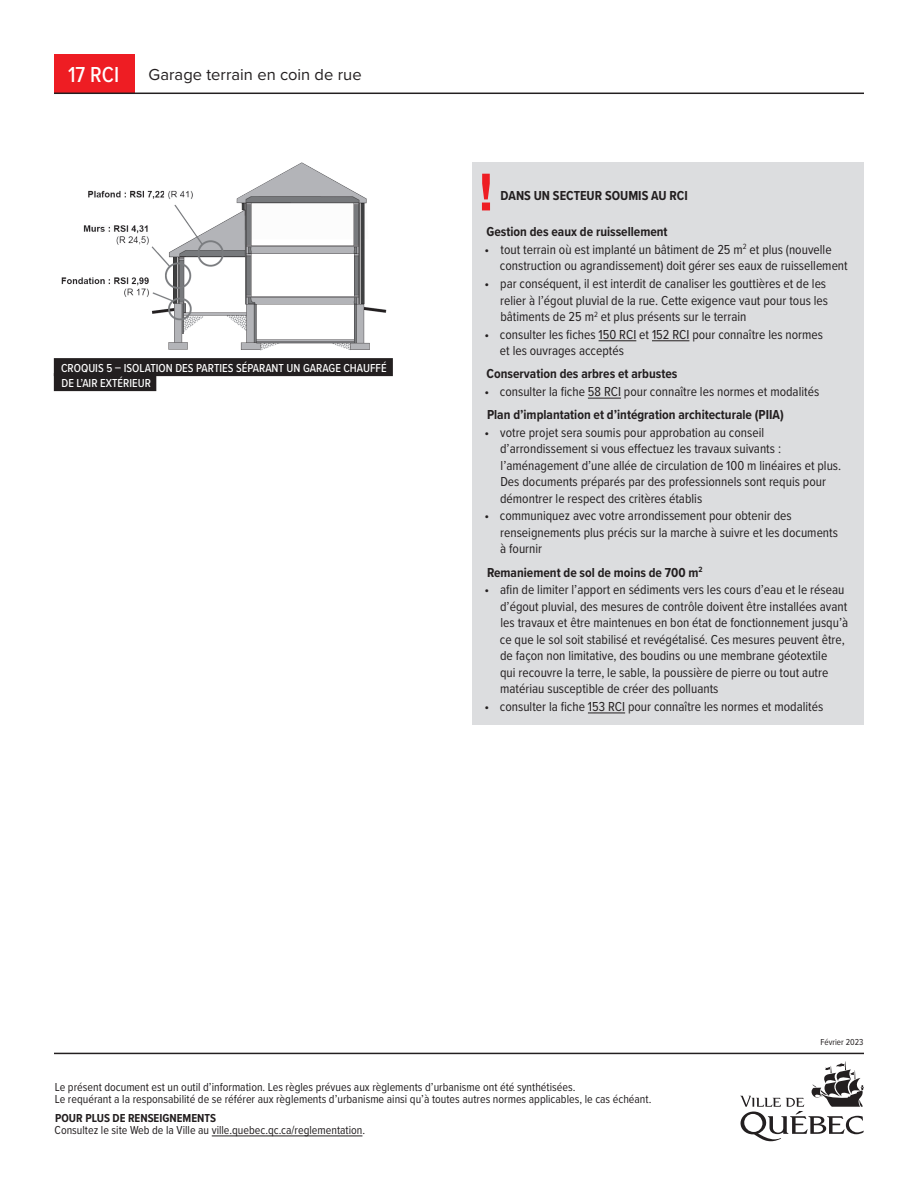
<style>
.page{position:relative;width:918px;height:1188px;background:#fff}
.page>*{position:absolute;margin:0;border:0;box-sizing:border-box;transform-origin:0 0}
.t1{font:500 22.5px "Proxima Nova Cond";color:#fff}
.t2{font:16.5px "Proxima Nova";letter-spacing:.005em;color:#231f20}
.t3{font:13.5px/16.5px "Proxima Nova Cond";color:#231f20}
.t4{font:700 13.5px "Proxima Nova Cond";color:#231f20}
.t5{font:12px/12px "Proxima Nova Cond";color:#231f20}
.t6{font:500 12px/15px "Proxima Nova Cond";color:#fff}
.t7{font:700 12px "Proxima Nova Cond";color:#231f20}
.t8{font:9px "Proxima Nova Cond";color:#231f20}
</style>
<div class="page">
<svg style="left:740px;top:1061px;width:124px;height:80px"></svg>
<hr style="left:54px;top:1053px;width:810px;height:1px;background:#231f20">
<div style="left:54px;top:54px;width:81px;height:39px;background:#ee1d23"></div>
<hr style="left:54px;top:93px;width:810px;height:1px;background:#231f20">
<hr style="left:212px;top:1136px;width:150px;height:1px;background:#231f20">
<div style="left:472px;top:162px;width:392px;height:562px;background:#dcdddf"></div>
<hr style="left:599px;top:340px;width:37px;height:1px;background:#231f20">
<hr style="left:652px;top:340px;width:37px;height:1px;background:#231f20">
<hr style="left:588px;top:398px;width:33px;height:1px;background:#231f20">
<hr style="left:588px;top:713px;width:37px;height:1px;background:#231f20">
<svg style="left:482px;top:174px;width:8px;height:36px"></svg>
<img style="left:61px;top:162px;width:325px;height:189px">
<div style="left:54px;top:358px;width:339px;height:18px;background:#231f20"></div>
<div style="left:54px;top:373px;width:102px;height:18px;background:#231f20"></div>
<h1 class="t1" style="left:68px;top:58px;width:53px">17 RCI</h1>
<p class="t2" style="left:148px;top:62px;width:215px">Garage terrain en coin de rue</p>
<p class="t6" style="left:61px;top:360px;width:327px">CROQUIS 5 – ISOLATION DES PARTIES SÉPARANT UN GARAGE CHAUFFÉ<br>DE L’AIR EXTÉRIEUR</p>
<p class="t4" style="left:500px;top:185px;width:189px">DANS UN SECTEUR SOUMIS AU RCI</p>
<p class="t4" style="left:487px;top:222px;width:183px">Gestion des eaux de ruissellement</p>
<p class="t3" style="left:500px;top:241px;width:349px;text-indent:-16px">• tout terrain où est implanté un bâtiment de 25 m<sup>2</sup> et plus (nouvelle construction ou agrandissement) doit gérer ses eaux de ruissellement</p>
<p class="t3" style="left:500px;top:275px;width:329px;text-indent:-16px">• par conséquent, il est interdit de canaliser les gouttières et de les relier à l’égout pluvial de la rue. Cette exigence vaut pour tous les bâtiments de 25 m<sup>2</sup> et plus présents sur le terrain</p>
<p class="t3" style="left:500px;top:325px;width:325px;text-indent:-15px">• consulter les fiches 150 RCI et 152 RCI pour connaître les normes et les ouvrages acceptés</p>
<p class="t4" style="left:487px;top:364px;width:192px">Conservation des arbres et arbustes</p>
<p class="t3" style="left:484px;top:383px;width:336px">• consulter la fiche 58 RCI pour connaître les normes et modalités</p>
<p class="t4" style="left:487px;top:405px;width:298px">Plan d’implantation et d’intégration architecturale (PIIA)</p>
<p class="t3" style="left:500px;top:423px;width:343px;text-indent:-16px">• votre projet sera soumis pour approbation au conseil d’arrondissement si vous effectuez les travaux suivants : l’aménagement d’une allée de circulation de 100 m linéaires et plus.<br>Des documents préparés par des professionnels sont requis pour démontrer le respect des critères établis</p>
<p class="t3" style="left:500px;top:507px;width:339px;text-indent:-16px">• communiquez avec votre arrondissement pour obtenir des renseignements plus précis sur la marche à suivre et les documents à fournir</p>
<p class="t4" style="left:487px;top:562px;width:217px">Remaniement de sol de moins de 700 m<sup>2</sup></p>
<p class="t3" style="left:500px;top:581px;width:350px;text-indent:-15px">• afin de limiter l’apport en sédiments vers les cours d’eau et le réseau d’égout pluvial, des mesures de contrôle doivent être installées avant les travaux et être maintenues en bon état de fonctionnement jusqu’à ce que le sol soit stabilisé et revégétalisé. Ces mesures peuvent être, de façon non limitative, des boudins ou une membrane géotextile<br>qui recouvre la terre, le sable, la poussière de pierre ou tout autre matériau susceptible de créer des polluants</p>
<p class="t3" style="left:484px;top:697px;width:340px">• consulter la fiche 153 RCI pour connaître les normes et modalités</p>
<p class="t8" style="left:821px;top:1035px;width:44px">Février 2023</p>
<p class="t5" style="left:55px;top:1081px;width:598px">Le présent document est un outil d’information. Les règles prévues aux règlements d’urbanisme ont été synthétisées.<br>Le requérant a la responsabilité de se référer aux règlements d’urbanisme ainsi qu’à toutes autres normes applicables, le cas échéant.</p>
<p class="t7" style="left:55px;top:1109px;width:162px">POUR PLUS DE RENSEIGNEMENTS</p>
<p class="t5" style="left:55px;top:1124px;width:312px">Consultez le site Web de la Ville au ville.quebec.qc.ca/reglementation.</p>
</div>
